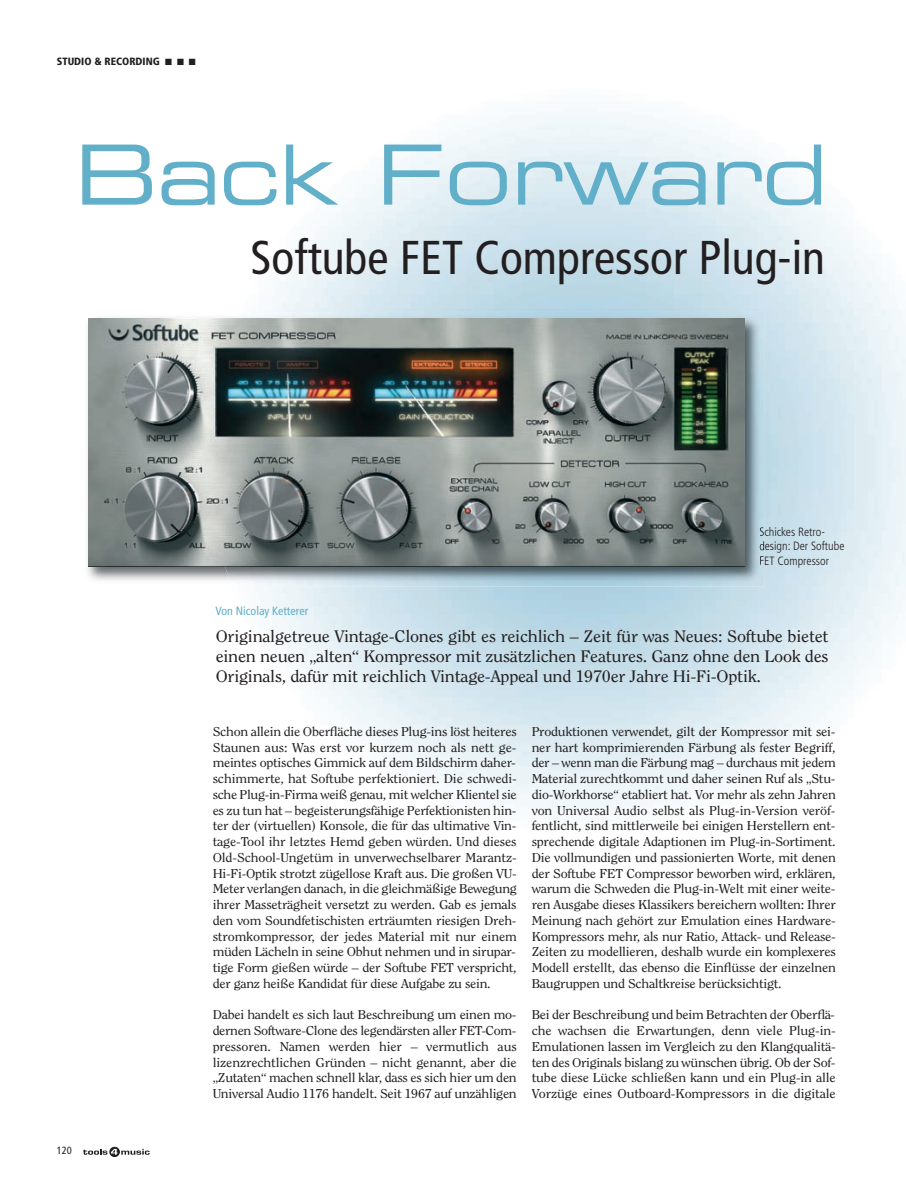
<style>
.page{position:relative;width:906px;height:1191px;background:#fff}
.page>*{position:absolute;margin:0;border:0;box-sizing:border-box;transform-origin:0 0}
.t1{font:82.95px "Eurostile Extended Two";letter-spacing:-.015em;color:#61afc8}
.t2{font:condensed 47.4px "Frutiger LT Std";color:#231f20}
.t3{font:16.5px/19.8px "Clearface Std";letter-spacing:-.015em;color:#231f20;text-align:justify;scale:1.1 1}
.t4{font:12.75px/15.8px "Clearface Std";letter-spacing:-.02em;color:#231f20;text-align:justify;scale:1.1 1}
.t5{font:300 condensed 12px/14.4px "Frutiger LT Std";color:#231f20}
.t6{font:condensed 12px "Frutiger LT Std";color:#61afc8}
.t7{font:900 condensed 10.5px "Frutiger LT Std";color:#231f20}
.t8{font:condensed 10.5px "Frutiger LT Std";color:#231f20}
</style>
<div class="page">
<div style="left:110px;top:1147px;width:9px;height:9px;border:1px solid #231f20;border-radius:50%"></div>
<svg style="left:83px;top:1148px;width:67px;height:6px"></svg>
<img style="left:87px;top:318px;width:123px;height:263px">
<img style="left:210px;top:312px;width:554px;height:274px">
<svg style="left:760px;top:527px;width:4px;height:38px"></svg>
<img style="left:88px;top:319px;width:656px;height:248px">
<p class="t7" style="left:57px;top:57px;width:140px">STUDIO &amp; RECORDING ■ ■ ■</p>
<h1 class="t1" style="left:74px;top:145px;width:755px">Back Forward</h1>
<h2 class="t2" style="left:250px;top:238px;width:576px">Softube FET Compressor Plug-in</h2>
<p class="t6" style="left:215px;top:606px;width:94px">Von Nicolay Ketterer</p>
<p class="t5" style="left:759px;top:525px;width:87px">Schickes Retro&shy;design: Der Softube<br>FET Compressor</p>
<p class="t3" style="left:216px;top:627px;width:559px">Originalgetreue Vintage-Clones gibt es reichlich – Zeit für was Neues: Softube bietet einen neuen „alten“ Kompressor mit zusätzlichen Features. Ganz ohne den Look des Originals, dafür mit reichlich Vintage-Appeal und 1970er Jahre Hi-Fi-Optik.</p>
<p class="t8" style="left:57px;top:1146px;width:17px">120</p>
<p class="t4" style="left:213px;top:724px;width:278px">Schon allein die Oberfläche dieses Plug-ins löst heiteres Staunen aus: Was erst vor kurzem noch als nett ge&shy;meintes optisches Gimmick auf dem Bildschirm daher&shy;schimmerte, hat Softube perfektioniert. Die schwedi&shy;sche Plug-in-Firma weiß genau, mit welcher Klientel sie es zu tun hat – begeisterungsfähige Perfektionisten hin&shy;ter der (virtuellen) Konsole, die für das ultimative Vin&shy;tage-Tool ihr letztes Hemd geben würden. Und dieses Old-School-Ungetüm in unverwechselbarer Marantz-Hi-Fi-Optik strotzt zügellose Kraft aus. Die großen VU-Meter verlangen danach, in die gleichmäßige Bewegung ihrer Masseträgheit versetzt zu werden. Gab es jemals den vom Soundfetischisten erträumten riesigen Dreh&shy;stromkompressor, der jedes Material mit nur einem müden Lächeln in seine Obhut nehmen und in sirupar&shy;tige Form gießen würde – der Softube FET verspricht, der ganz heiße Kandidat für diese Aufgabe zu sein.</p>
<p class="t4" style="left:213px;top:1008px;width:278px">Dabei handelt es sich laut Beschreibung um einen mo&shy;dernen Software-Clone des legendärsten aller FET-Com&shy;pressoren. Namen werden hier – vermutlich aus lizenzrechtlichen Gründen – nicht genannt, aber die „Zutaten“ machen schnell klar, dass es sich hier um den Universal Audio 1176 handelt. Seit 1967 auf unzähligen</p>
<p class="t4" style="left:531px;top:724px;width:278px">Produktionen verwendet, gilt der Kompressor mit sei&shy;ner hart komprimierenden Färbung als fester Begriff, der – wenn man die Färbung mag – durchaus mit jedem Material zurechtkommt und daher seinen Ruf als „Stu&shy;dio-Workhorse“ etabliert hat. Vor mehr als zehn Jahren von Universal Audio selbst als Plug-in-Version veröf&shy;fentlicht, sind mittlerweile bei einigen Herstellern ent&shy;sprechende digitale Adaptionen im Plug-in-Sortiment.<br>Die vollmundigen und passionierten Worte, mit denen der Softube FET Compressor beworben wird, erklären, warum die Schweden die Plug-in-Welt mit einer weite&shy;ren Ausgabe dieses Klassikers bereichern wollten: Ihrer Meinung nach gehört zur Emulation eines Hardware-Kompressors mehr, als nur Ratio, Attack- und Release-Zeiten zu modellieren, deshalb wurde ein komplexeres Modell erstellt, das ebenso die Einflüsse der einzelnen Baugruppen und Schaltkreise berücksichtigt.</p>
<p class="t4" style="left:531px;top:1008px;width:278px">Bei der Beschreibung und beim Betrachten der Oberflä&shy;che wachsen die Erwartungen, denn viele Plug-in-Emulationen lassen im Vergleich zu den Klangqualitä&shy;ten des Originals bislang zu wünschen übrig. Ob der Sof&shy;tube diese Lücke schließen kann und ein Plug-in alle Vorzüge eines Outboard-Kompressors in die digitale</p>
</div>
